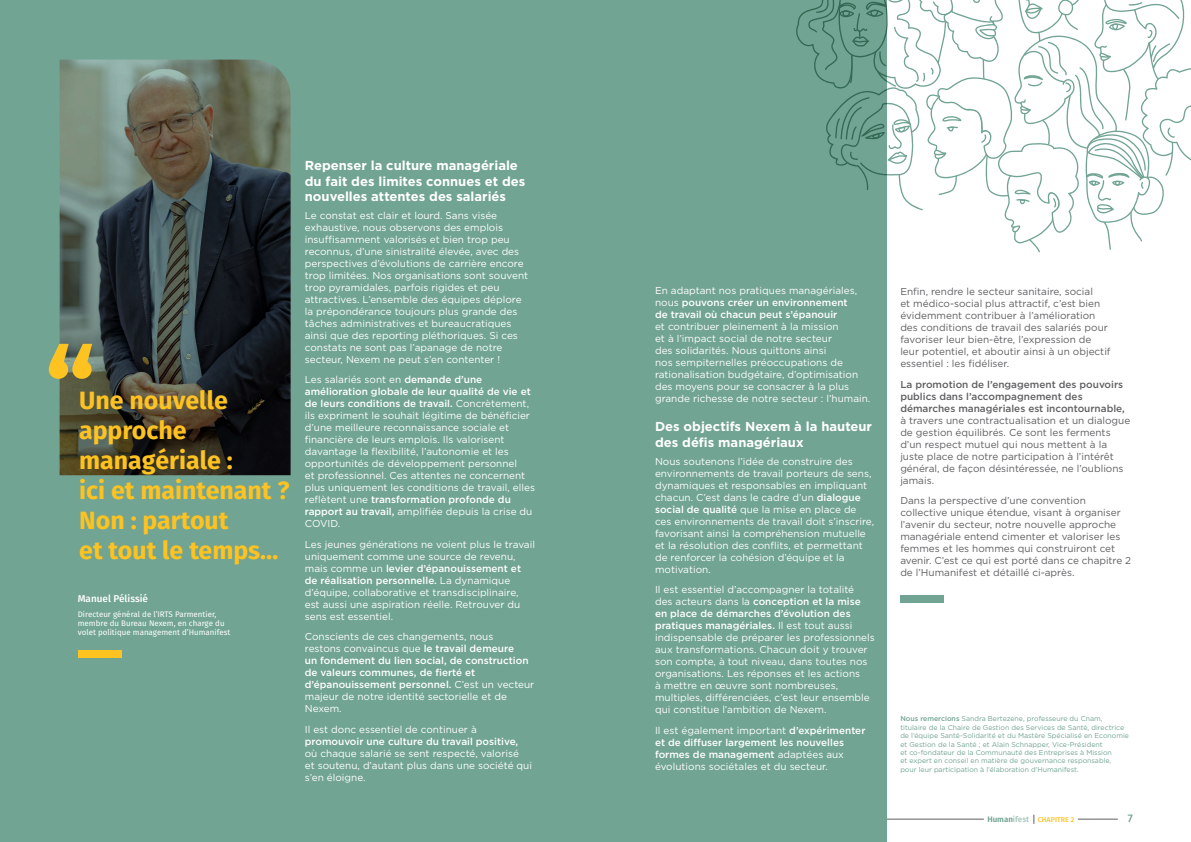
<style>
.page{position:relative;width:1191px;height:842px;background:#fff}
.page>*{position:absolute;margin:0;border:0;box-sizing:border-box;transform-origin:0 0}
.t1{font:700 114.4px "Fira Sans";color:#fec221}
.t2{font:700 25px/30px "Fira Sans";color:#fec221}
.t3{font:700 13px/15.6px "Gotham";color:#fff}
.t4{font:500 11px "Fira Sans";color:#71a492}
.t5{font:10px/12px "Gotham";color:#fff}
.t6{font:10px/12px "Gotham";color:#5f5f62}
.t7{font:500 10px/12px "Gotham";color:#fff}
.t8{font:500 10px "Fira Sans";color:#fff}
.t9{font:8px/9px "Fira Sans";color:#fff}
.t10{font:7px/8.4px "Gotham";color:#71a492}
.t11{font:500 7px "Fira Sans";letter-spacing:.01em;color:#fec221}
.s1{font-weight:500}
.s2{font-weight:400}
.s3{font-weight:600;font-size:8px;color:#71a492}
.s4{font-weight:600;font-size:8px;color:#a9c7bc}
</style>
<div class="page">
<hr style="left:1077px;top:819px;width:40px;height:1px;background:#5f5f62">
<hr style="left:75px;top:819px;width:908px;height:1px;background:#5f5f62">
<div style="left:0;top:0;width:886px;height:842px;background:#71a492"></div>
<div style="left:900px;top:595px;width:44px;height:8px;background:#71a492"></div>
<div style="left:78px;top:650px;width:44px;height:7px;background:#fec221"></div>
<svg style="left:796px;top:0;width:395px;height:252px"></svg>
<img style="left:60px;top:60px;width:231px;height:415px">
<p class="t1" style="left:44px;top:296px;width:53px">“</p>
<p class="t2" style="left:79px;top:384px;width:212px">Une nouvelle approche managériale :<br>ici et maintenant ?<br>Non : partout<br>et tout le temps…</p>
<p class="t8" style="left:78px;top:591px;width:72px">Manuel Pélissié</p>
<p class="t9" style="left:78px;top:610px;width:154px">Directeur général de l’IRTS Parmentier, membre du Bureau Nexem, en charge du volet politique management d’Humanifest</p>
<p class="t3" style="left:305px;top:157px;width:222px">Repenser la culture managériale du fait des limites connues et des nouvelles attentes des salariés</p>
<p class="t5" style="left:305px;top:209px;width:225px">Le constat est clair et lourd. Sans visée exhaustive, nous observons des emplois insuffisamment valorisés et bien trop peu reconnus, d’une sinistralité élevée, avec des perspectives d’évolutions de carrière encore trop limitées. Nos organisations sont souvent trop pyramidales, parfois rigides et peu attractives. L’ensemble des équipes déplore la prépondérance toujours plus grande des tâches administratives et bureaucratiques ainsi que des reporting pléthoriques. Si ces constats ne sont pas l’apanage de notre secteur, Nexem ne peut s’en contenter !</p>
<p class="t5" style="left:305px;top:374px;width:232px">Les salariés sont en <span class="s1">demande d’une amélioration globale de leur qualité de vie et de leurs conditions de travail.</span> Concrètement, ils expriment le souhait légitime de bénéficier d’une meilleure reconnaissance sociale et financière de leurs emplois. Ils valorisent davantage la flexibilité, l’autonomie et les opportunités de développement personnel<br>et professionnel. Ces attentes ne concernent plus uniquement les conditions de travail, elles reflètent une <span class="s1">transformation profonde du rapport au travail,</span> amplifiée depuis la crise du COVID.</p>
<p class="t5" style="left:305px;top:538px;width:232px">Les jeunes générations ne voient plus le travail uniquement comme une source de revenu, mais comme un <span class="s1">levier d’épanouissement et de réalisation personnelle.</span> La dynamique d’équipe, collaborative et transdisciplinaire, est aussi une aspiration réelle. Retrouver du sens est essentiel.</p>
<p class="t7" style="left:305px;top:631px;width:231px"><span class="s2">Conscients de ces changements, nous<br>restons convaincus que</span> le travail demeure<br>un fondement du lien social, de construction de valeurs communes, de fierté et d’épanouissement personnel. <span class="s2">C’est un vecteur majeur de notre identité sectorielle et de Nexem.</span></p>
<p class="t5" style="left:305px;top:723px;width:229px">Il est donc essentiel de continuer à <span class="s1">promouvoir une culture du travail positive, </span>où chaque salarié se sent respecté, valorisé<br>et soutenu, d’autant plus dans une société qui s’en éloigne.</p>
<p class="t5" style="left:655px;top:284px;width:217px">En adaptant nos pratiques managériales, nous <span class="s1">pouvons créer un environnement<br>de travail où chacun peut s’épanouir<br></span>et contribuer pleinement à la mission<br>et à l’impact social de notre secteur<br>des solidarités. Nous quittons ainsi<br>nos sempiternelles préoccupations de rationalisation budgétaire, d’optimisation des moyens pour se consacrer à la plus grande richesse de notre secteur : l’humain.</p>
<p class="t3" style="left:655px;top:419px;width:218px">Des objectifs Nexem à la hauteur des défis managériaux</p>
<p class="t5" style="left:655px;top:455px;width:221px">Nous soutenons l’idée de construire des environnements de travail porteurs de sens, dynamiques et responsables en impliquant chacun. C’est dans le cadre d’un <span class="s1">dialogue social de qualité</span> que la mise en place de ces environnements de travail doit s’inscrire, favorisant ainsi la compréhension mutuelle et la résolution des conflits, et permettant de renforcer la cohésion d’équipe et la motivation.</p>
<p class="t5" style="left:655px;top:583px;width:221px">Il est essentiel d’accompagner la totalité<br>des acteurs dans la <span class="s1">conception et la mise en place de démarches d’évolution des pratiques managériales.</span> Il est tout aussi indispensable de préparer les professionnels aux transformations. Chacun doit y trouver son compte, à tout niveau, dans toutes nos organisations. Les réponses et les actions<br>à mettre en œuvre sont nombreuses, multiples, différenciées, c’est leur ensemble qui constitue l’ambition de Nexem.</p>
<p class="t5" style="left:655px;top:724px;width:212px">Il est également important <span class="s1">d’expérimenter et de diffuser largement les nouvelles formes de management</span> adaptées aux évolutions sociétales et du secteur.</p>
<p class="t6" style="left:900px;top:285px;width:212px">Enfin, rendre le secteur sanitaire, social<br>et médico-social plus attractif, c’est bien évidemment contribuer à l’amélioration des conditions de travail des salariés pour favoriser leur bien-être, l’expression de leur potentiel, et aboutir ainsi à un objectif essentiel : les fidéliser.</p>
<p class="t6" style="left:900px;top:378px;width:231px"><span class="s1">La promotion de l’engagement des pouvoirs publics dans l’accompagnement des démarches managériales est incontournable, </span>à travers une contractualisation et un dialogue de gestion équilibrés. Ce sont les ferments d’un respect mutuel qui nous mettent à la juste place de notre participation à l’intérêt général, de façon désintéressée, ne l’oublions jamais.</p>
<p class="t6" style="left:900px;top:494px;width:232px">Dans la perspective d’une convention collective unique étendue, visant à organiser l’avenir du secteur, notre nouvelle approche managériale entend cimenter et valoriser les femmes et les hommes qui construiront cet avenir. C’est ce qui est porté dans ce chapitre 2 de l’Humanifest et détaillé ci-après.</p>
<p class="t10" style="left:900px;top:714px;width:230px"><span class="s1">Nous remercions</span> Sandra Bertezene, professeure du Cnam, titulaire de la Chaire de Gestion des Services de Santé, directrice de l’équipe Santé-Solidarité et du Mastère Spécialisé en Economie et Gestion de la Santé ; et Alain Schnapper, Vice-Président<br>et co-fondateur de la Communauté des Entreprises à Mission<br>et expert en conseil en matière de gouvernance responsable, pour leur participation à l’élaboration d’Humanifest.</p>
<p class="t11" style="left:987px;top:814px;width:88px"><span class="s3">Human</span><span class="s4">ifest</span> CHAPITRE 2</p>
<p class="t4" style="left:1128px;top:809px;width:7px">7</p>
</div>
